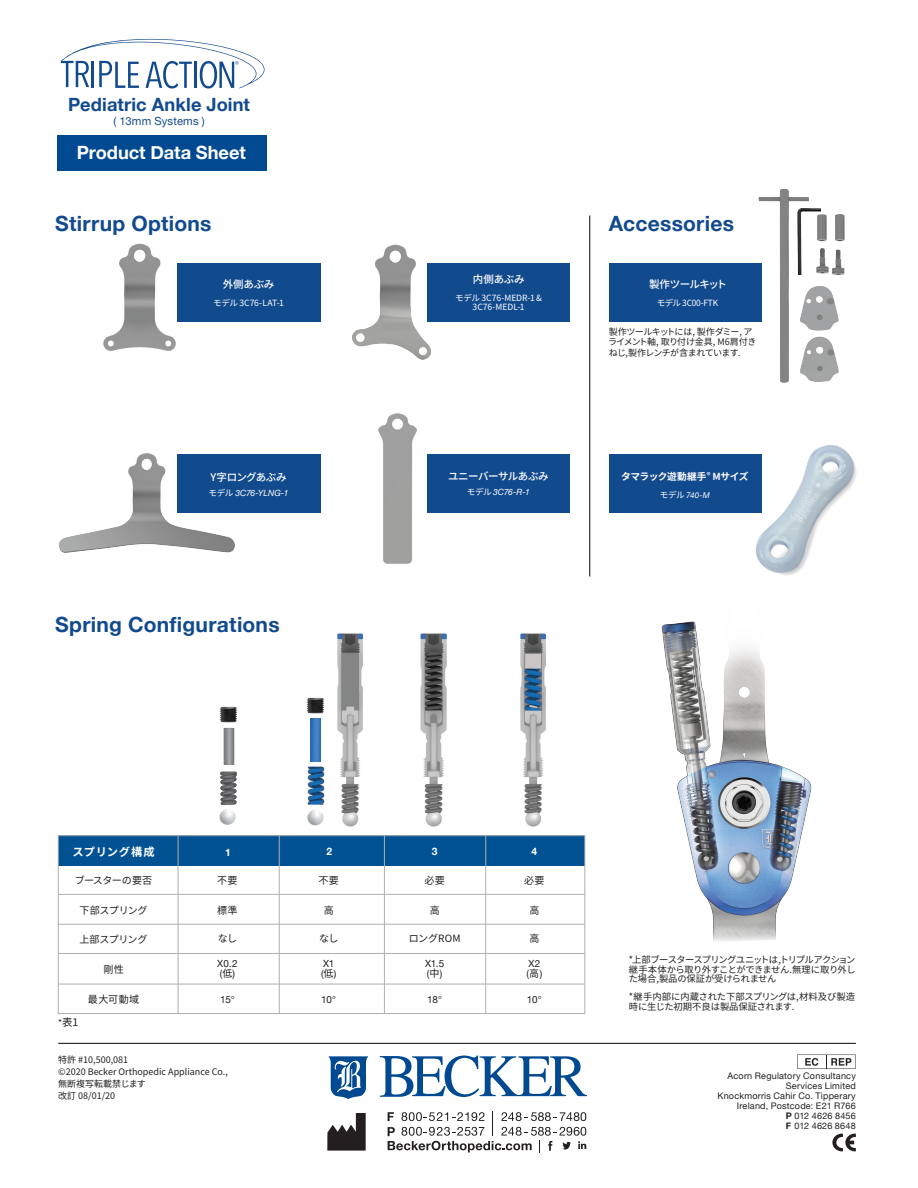
<style>
.page{position:relative;width:918px;height:1188px;background:#fff}
.page>*{position:absolute;margin:0;border:0;box-sizing:border-box;transform-origin:0 0}
.t1{font:700 21px "Helvetica Neue";letter-spacing:.015em;color:#124a8e}
.t2{font:700 18.3px "Helvetica Neue";letter-spacing:.005em;color:#124a8e}
.t3{font:700 18.3px "Helvetica Neue";letter-spacing:-.005em;color:#fff}
.t4{font:11.25px "Helvetica Neue";letter-spacing:.02em;color:#124a8e}
.t5{font:700 11.25px "Noto Sans CJ Kjp";letter-spacing:.065em;color:#fff}
.t6{font:500 10.5px "Noto Sans CJ Kjp";letter-spacing:-.04em;color:#fff}
.t7{font:10.5px "Noto Sans CJ Kjp";color:#231f20}
.t8{font:700 10.35px "Helvetica Neue";color:#fff}
.t9{font:10.05px "Noto Sans CJ Kjp";letter-spacing:-.015em;color:#231f20}
.t10{font:10.05px "Noto Sans CJ Kjp";letter-spacing:-.055em;color:#231f20}
.t11{font:9.9px/9.8px "Helvetica Neue";letter-spacing:-.025em;color:#231f20}
.t12{font:700 9.75px "Noto Sans CJ Kjp";letter-spacing:-.035em;color:#fff}
.t13{font:9.3px/9.8px "Noto Sans CJ Kjp";letter-spacing:-.02em;color:#231f20}
.t14{font:9px/9.9px "Helvetica Neue";letter-spacing:.025em;color:#231f20;text-align:right}
.t15{font:9px/12px "Noto Sans CJ Kjp";color:#231f20}
.t16{font:9px/10.8px "Noto Sans CJ Kjp";letter-spacing:-.06em;color:#231f20}
.t17{font:8.55px/9px "Noto Sans CJ Kjp";color:#fff;text-align:center}
.t18{font:italic 8.55px "Helvetica Neue";letter-spacing:-.005em;color:#fff}
.t19{font:8.55px "Noto Sans CJ Kjp";letter-spacing:-.025em;color:#fff}
.t20{font:italic 8.1px "Helvetica Neue";color:#fff}
.s1{font-family:"Noto Sans CJ Kjp";font-style:normal}
.s2{font-family:"Noto Sans CJ Kjp";font-style:normal;font-size:8.55px}
.s3{font-size:8.85px}
.s4{font-family:"Noto Sans CJ Kjp";font-size:10.05px}
.s5{font-weight:700}
</style>
<div class="page">
<img style="left:661px;top:621px;width:151px;height:321px">
<div style="left:58px;top:836px;width:527px;height:30px;background:#015293"></div>
<hr style="left:58px;top:894px;width:527px;height:1px;background:#afafaf">
<hr style="left:58px;top:924px;width:527px;height:1px;background:#afafaf">
<hr style="left:58px;top:953px;width:527px;height:1px;background:#afafaf">
<hr style="left:58px;top:984px;width:527px;height:1px;background:#afafaf">
<hr style="left:178px;top:836px;width:1px;height:178px;background:#afafaf">
<hr style="left:279px;top:836px;width:1px;height:178px;background:#afafaf">
<hr style="left:384px;top:836px;width:1px;height:178px;background:#afafaf">
<hr style="left:485px;top:836px;width:1px;height:178px;background:#afafaf">
<div style="left:58px;top:835px;width:527px;height:179px;border:1px solid #afafaf"></div>
<img style="left:119px;top:243px;width:87px;height:79px">
<img style="left:103px;top:288px;width:84px;height:63px">
<img style="left:352px;top:330px;width:6px;height:16px">
<img style="left:358px;top:244px;width:103px;height:116px">
<img style="left:59px;top:527px;width:176px;height:26px">
<img style="left:113px;top:453px;width:94px;height:100px">
<div style="left:609px;top:263px;width:153px;height:58px;background:#124a8e"></div>
<div style="left:609px;top:455px;width:153px;height:58px;background:#124a8e"></div>
<hr style="left:589px;top:216px;width:1px;height:360px;background:#050504">
<svg style="left:61px;top:39px;width:204px;height:50px"></svg>
<div style="left:57px;top:135px;width:210px;height:35px;background:#014990"></div>
<img style="left:737px;top:189px;width:108px;height:194px">
<img style="left:712px;top:444px;width:145px;height:131px">
<img style="left:520px;top:633px;width:27px;height:194px">
<img style="left:420px;top:633px;width:27px;height:194px">
<img style="left:337px;top:633px;width:27px;height:194px">
<img style="left:223px;top:727px;width:12px;height:38px">
<img style="left:220px;top:706px;width:17px;height:17px">
<svg style="left:220px;top:809px;width:16px;height:16px"></svg>
<svg style="left:832px;top:1134px;width:24px;height:17px"></svg>
<svg style="left:797px;top:1055px;width:59px;height:14px"></svg>
<svg style="left:328px;top:1056px;width:40px;height:43px"></svg>
<svg style="left:380px;top:1055px;width:207px;height:42px"></svg>
<svg style="left:327px;top:1113px;width:39px;height:38px"></svg>
<svg style="left:388px;top:1112px;width:198px;height:40px"></svg>
<hr style="left:58px;top:1043px;width:798px;height:1px;background:#050504">
<div style="left:177px;top:455px;width:143px;height:58px;background:#124a8e"></div>
<div style="left:427px;top:263px;width:143px;height:58px;background:#124a8e"></div>
<div style="left:177px;top:263px;width:143px;height:58px;background:#124a8e"></div>
<img style="left:378px;top:413px;width:39px;height:151px">
<div style="left:427px;top:455px;width:143px;height:58px;background:#124a8e"></div>
<img style="left:307px;top:766px;width:18px;height:39px">
<svg style="left:220px;top:772px;width:17px;height:33px"></svg>
<svg style="left:310px;top:719px;width:11px;height:42px"></svg>
<img style="left:307px;top:697px;width:17px;height:17px">
<svg style="left:307px;top:810px;width:17px;height:15px"></svg>
<h2 class="t2" style="left:68px;top:90px;width:183px">Pediatric Ankle Joint</h2>
<p class="t4" style="left:114px;top:113px;width:93px">( 13mm Systems )</p>
<h2 class="t3" style="left:77px;top:138px;width:170px">Product Data Sheet</h2>
<h1 class="t1" style="left:55px;top:207px;width:158px">Stirrup Options</h1>
<h1 class="t1" style="left:609px;top:207px;width:127px">Accessories</h1>
<p class="t6" style="left:223px;top:278px;width:53px">外側あぶみ</p>
<p class="t19" style="left:213px;top:298px;width:72px">モデル 3C76-LAT-1</p>
<p class="t6" style="left:211px;top:471px;width:78px">Y字ロングあぶみ</p>
<p class="t18" style="left:209px;top:486px;width:81px"><span class="s1">モデル</span> 3C76-YLNG-1</p>
<h1 class="t1" style="left:55px;top:608px;width:226px">Spring Configurations</h1>
<p class="t6" style="left:473px;top:273px;width:53px">内側あぶみ</p>
<p class="t17" style="left:455px;top:293px;width:88px">モデル 3C76-MEDR-1 &amp;<br>3C76-MEDL-1</p>
<p class="t6" style="left:448px;top:470px;width:102px">ユニーバーサルあぶみ</p>
<p class="t18" style="left:467px;top:485px;width:65px"><span class="s1">モデル</span> 3C76-R-1</p>
<p class="t6" style="left:649px;top:278px;width:79px">製作ツールキット</p>
<p class="t19" style="left:657px;top:298px;width:63px">モデル 3C00-FTK</p>
<p class="t16" style="left:608px;top:326px;width:150px">製作ツールキットには, 製作ダミー, アライメント軸, 取り付け金具, M6肩付きねじ,製作レンチが含まれています.</p>
<p class="t12" style="left:621px;top:471px;width:129px">タマラック遊動継手<sup>®</sup> Mサイズ</p>
<p class="t20" style="left:660px;top:489px;width:52px"><span class="s2">モデル</span> 740-M</p>
<p class="t5" style="left:72px;top:846px;width:84px">スプリング構成</p>
<p class="t10" style="left:75px;top:875px;width:79px">ブースターの要否</p>
<p class="t9" style="left:79px;top:904px;width:70px">下部スプリング</p>
<p class="t9" style="left:80px;top:933px;width:70px">上部スプリング</p>
<p class="t9" style="left:103px;top:964px;width:22px">剛性</p>
<p class="t9" style="left:88px;top:994px;width:53px">最大可動域</p>
<p class="t7" style="left:58px;top:1016px;width:22px"><span class="s3">*</span>表1</p>
<p class="t8" style="left:225px;top:844px;width:7px">1</p>
<p class="t8" style="left:327px;top:843px;width:7px">2</p>
<p class="t8" style="left:432px;top:843px;width:7px">3</p>
<p class="t8" style="left:531px;top:843px;width:7px">4</p>
<p class="t9" style="left:217px;top:875px;width:22px">不要</p>
<p class="t9" style="left:319px;top:875px;width:22px">不要</p>
<p class="t9" style="left:424px;top:875px;width:22px">必要</p>
<p class="t9" style="left:524px;top:875px;width:22px">必要</p>
<p class="t9" style="left:217px;top:904px;width:22px">標準</p>
<p class="t9" style="left:324px;top:904px;width:12px">高</p>
<p class="t9" style="left:430px;top:904px;width:12px">高</p>
<p class="t9" style="left:529px;top:904px;width:12px">高</p>
<p class="t9" style="left:218px;top:933px;width:21px">なし</p>
<p class="t9" style="left:319px;top:933px;width:21px">なし</p>
<p class="t9" style="left:529px;top:933px;width:12px">高</p>
<p class="t9" style="left:409px;top:933px;width:54px">ロングROM</p>
<p class="t11" style="left:217px;top:959px;width:22px">X0.2 (<span class="s4">低</span>)</p>
<p class="t11" style="left:220px;top:995px;width:16px">15°</p>
<p class="t11" style="left:321px;top:959px;width:17px">X1 (<span class="s4">低</span>)</p>
<p class="t11" style="left:425px;top:959px;width:21px">X1.5 (<span class="s4">中</span>)</p>
<p class="t11" style="left:526px;top:959px;width:18px">X2 (<span class="s4">高</span>)</p>
<p class="t11" style="left:321px;top:995px;width:16px">10°</p>
<p class="t11" style="left:427px;top:995px;width:16px">18°</p>
<p class="t11" style="left:527px;top:995px;width:16px">10°</p>
<p class="t15" style="left:58px;top:1054px;width:171px">特許 #10,500,081<br>©2020 Becker Orthopedic Appliance Co.,無断複写転載禁じます<br>改訂 08/01/20</p>
<p class="t13" style="left:629px;top:955px;width:228px;text-align:justify">*上部ブースタースプリングユニットは,トリプルアクション継手本体から取り外すことができません.無理に取り外した場合,製品の保証が受けられません</p>
<p class="t13" style="left:629px;top:992px;width:228px">*継手内部に内蔵された下部スプリングは,材料及び製造時に生じた初期不良は製品保証されます.</p>
<p class="t14" style="left:717px;top:1072px;width:140px">Acorn Regulatory Consultancy<br>Services Limited<br>Knockmorris Cahir Co. Tipperary<br>Ireland, Postcode: E21 R766<br><span class="s5">P</span> 012 4626 8456<br><span class="s5">F</span> 012 4626 8648</p>
</div>
